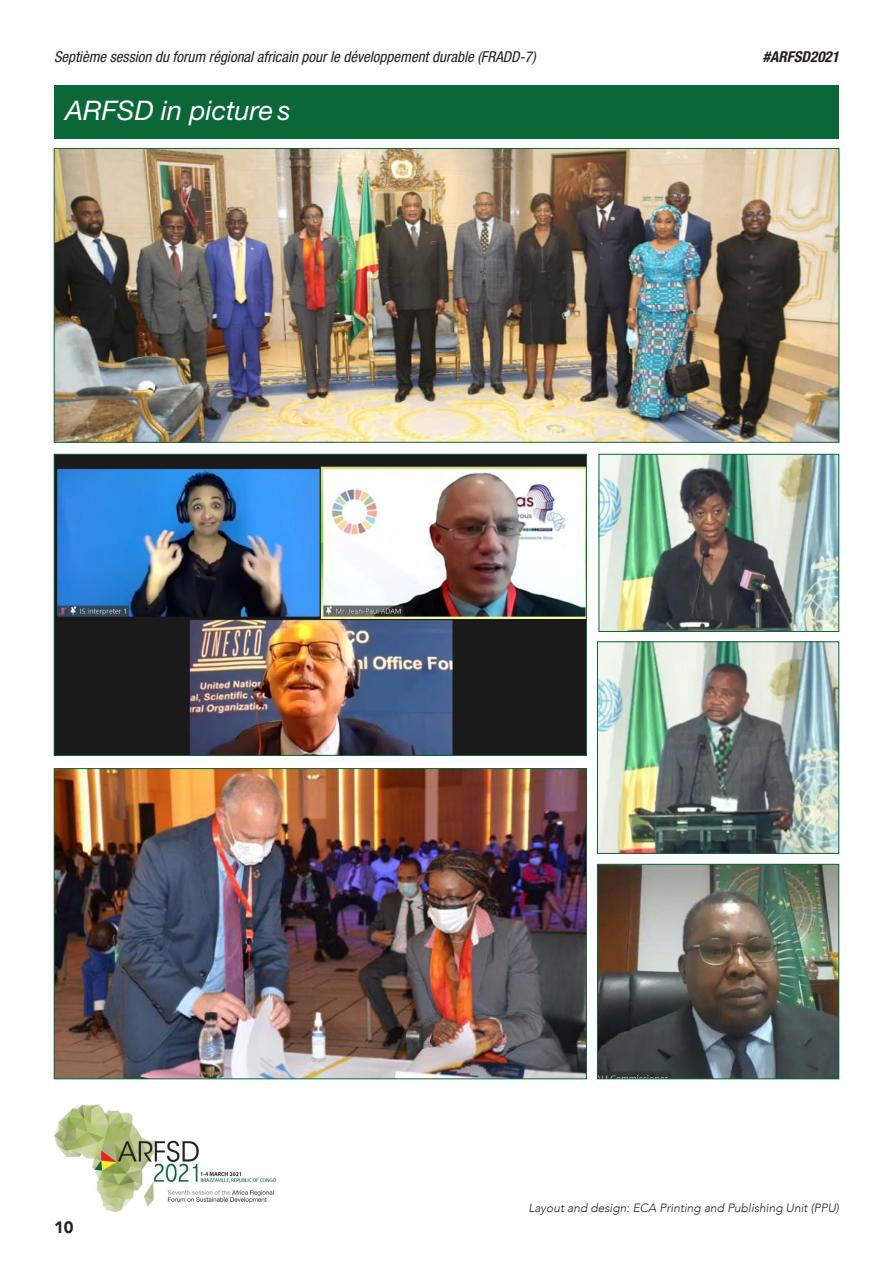
<style>
.page{position:relative;width:893px;height:1263px;background:#fff}
.page>*{position:absolute;margin:0;border:0;box-sizing:border-box;transform-origin:0 0}
.t1{font:italic 27px "Helvetica Neue LT Std";color:#fff}
.t2{font:900 16.5px "Avenir";color:#231f20}
.t3{font:italic condensed 15px "Helvetica Neue LT Std";color:#231f20}
.t4{font:italic 700 condensed 15px "Helvetica Neue LT Std";color:#231f20}
._08_PhotoCaption{font:italic 300 12px "Avenir";color:#231f20}
</style>
<div class="page">
<img style="left:54px;top:1105px;width:223px;height:107px">
<div style="left:54px;top:85px;width:785px;height:54px;background:#0b6738"></div>
<img style="left:56px;top:150px;width:781px;height:290px">
<img style="left:601px;top:456px;width:236px;height:174px">
<div style="left:599px;top:454px;width:240px;height:178px;border:1px solid #0b6738"></div>
<img style="left:599px;top:644px;width:238px;height:207px">
<div style="left:597px;top:642px;width:242px;height:211px;border:1px solid #0b6738"></div>
<img style="left:56px;top:456px;width:529px;height:297px">
<div style="left:54px;top:454px;width:533px;height:301px;border:1px solid #0b6738"></div>
<img style="left:599px;top:866px;width:238px;height:211px">
<div style="left:597px;top:864px;width:242px;height:215px;border:1px solid #0b6738"></div>
<img style="left:56px;top:770px;width:529px;height:307px">
<div style="left:54px;top:768px;width:533px;height:311px;border:1px solid #0b6738"></div>
<p class="t3" style="left:54px;top:48px;width:483px">Septième session du forum régional africain pour le développement durable (FRADD-7)</p>
<p class="t4" style="left:763px;top:47px;width:78px">#ARFSD2021</p>
<h1 class="t1" style="left:65px;top:95px;width:227px">ARFSD in picture s</h1>
<p class="t2" style="left:54px;top:1213px;width:21px">10</p>
<p class="_08_PhotoCaption" style="left:528px;top:1201px;width:312px">Layout and design: ECA Printing and Publishing Unit (PPU)</p>
</div>
